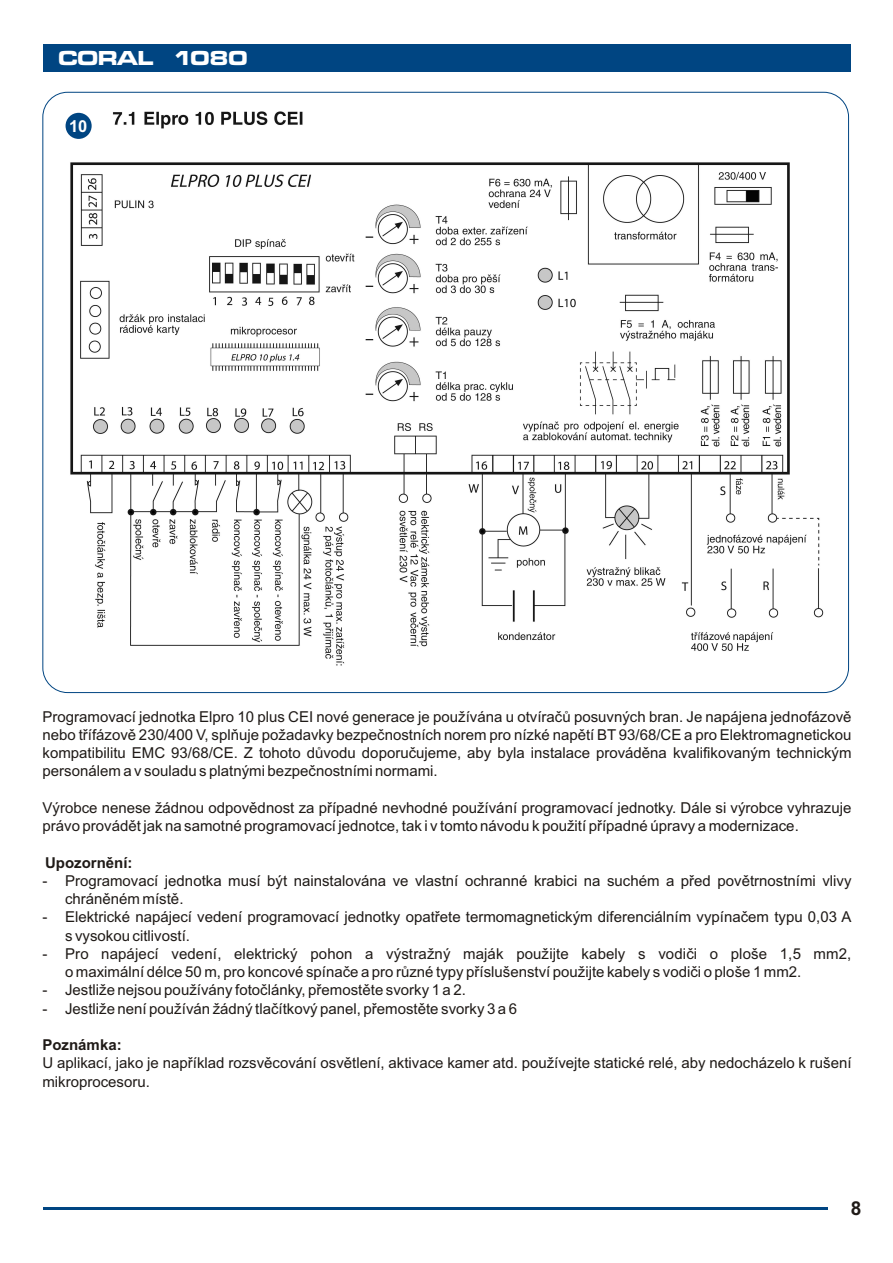
<style>
.page{position:relative;width:893px;height:1263px;background:#fff}
.page>*{position:absolute;margin:0;border:0;box-sizing:border-box;transform-origin:0 0}
.t1{font:21px "Microgramma D Bold Exte";color:#fff}
.t2{font:700 19.2px "Arial";color:#1f1a17}
.t3{font:700 16.5px "Arial";color:#fff}
.t4{font:15px/18.3px "Arial";color:#1f1a17}
.t5{font:700 15px "Arial";color:#1f1a17}
</style>
<div class="page">
<img style="left:69px;top:111px;width:755px;height:555px">
<div style="left:43px;top:44px;width:807px;height:27px;background:#004582"></div>
<hr style="left:43px;top:1207px;width:784px;height:2px;background:#004582">
<div style="left:66px;top:113px;width:26px;height:26px;background:#004582;border-radius:50%"></div>
<h1 class="t1" style="left:58px;top:48px;width:191px">CORAL 1080</h1>
<p class="t3" style="left:69px;top:120px;width:20px">10</p>
<p class="t4" style="left:43px;top:709px;width:810px;text-align:justify">Programovací jednotka Elpro 10 plus CEI nové generace je používána u otvíračů posuvných bran. Je napájena jednofázově nebo třífázově 230/400 V, splňuje požadavky bezpečnostních norem pro nízké napětí BT 93/68/CE a pro Elektromagnetickou kompatibilitu EMC 93/68/CE. Z tohoto důvodu doporučujeme, aby byla instalace prováděna kvalifikovaným technickým personálem a v souladu s platnými bezpečnostními normami.</p>
<p class="t4" style="left:43px;top:800px;width:810px">Výrobce nenese žádnou odpovědnost za případné nevhodné používání programovací jednotky. Dále si výrobce vyhrazuje právo provádět jak na samotné programovací jednotce, tak i v tomto návodu k použití případné úpravy a modernizace.</p>
<p class="t5" style="left:45px;top:857px;width:89px">Upozornění:</p>
<p class="t4" style="left:65px;top:873px;width:788px;text-indent:-23px">- Programovací jednotka musí být nainstalována ve vlastní ochranné krabici na suchém a před povětrnostními vlivy chráněném místě.</p>
<p class="t4" style="left:65px;top:909px;width:788px;text-indent:-23px">- Elektrické napájecí vedení programovací jednotky opatřete termomagnetickým diferenciálním vypínačem typu 0,03 A s vysokou citlivostí.</p>
<p class="t4" style="left:65px;top:946px;width:788px;text-indent:-23px">- Pro napájecí vedení, elektrický pohon a výstražný maják použijte kabely s vodiči o ploše 1,5 mm2, o maximální délce 50 m, pro koncové spínače a pro různé typy příslušenství použijte kabely s vodiči o ploše 1 mm2.</p>
<p class="t4" style="left:42px;top:982px;width:425px">- Jestliže nejsou používány fotočlánky, přemostěte svorky 1 a 2.</p>
<p class="t4" style="left:42px;top:1001px;width:476px">- Jestliže není používán žádný tlačítkový panel, přemostěte svorky 3 a 6</p>
<p class="t5" style="left:42px;top:1039px;width:81px">Poznámka:</p>
<p class="t4" style="left:42px;top:1055px;width:810px">U aplikací, jako je například rozsvěcování osvětlení, aktivace kamer atd. používejte statické relé, aby nedocházelo k rušení mikroprocesoru.</p>
<p class="t2" style="left:851px;top:1201px;width:12px">8</p>
</div>
